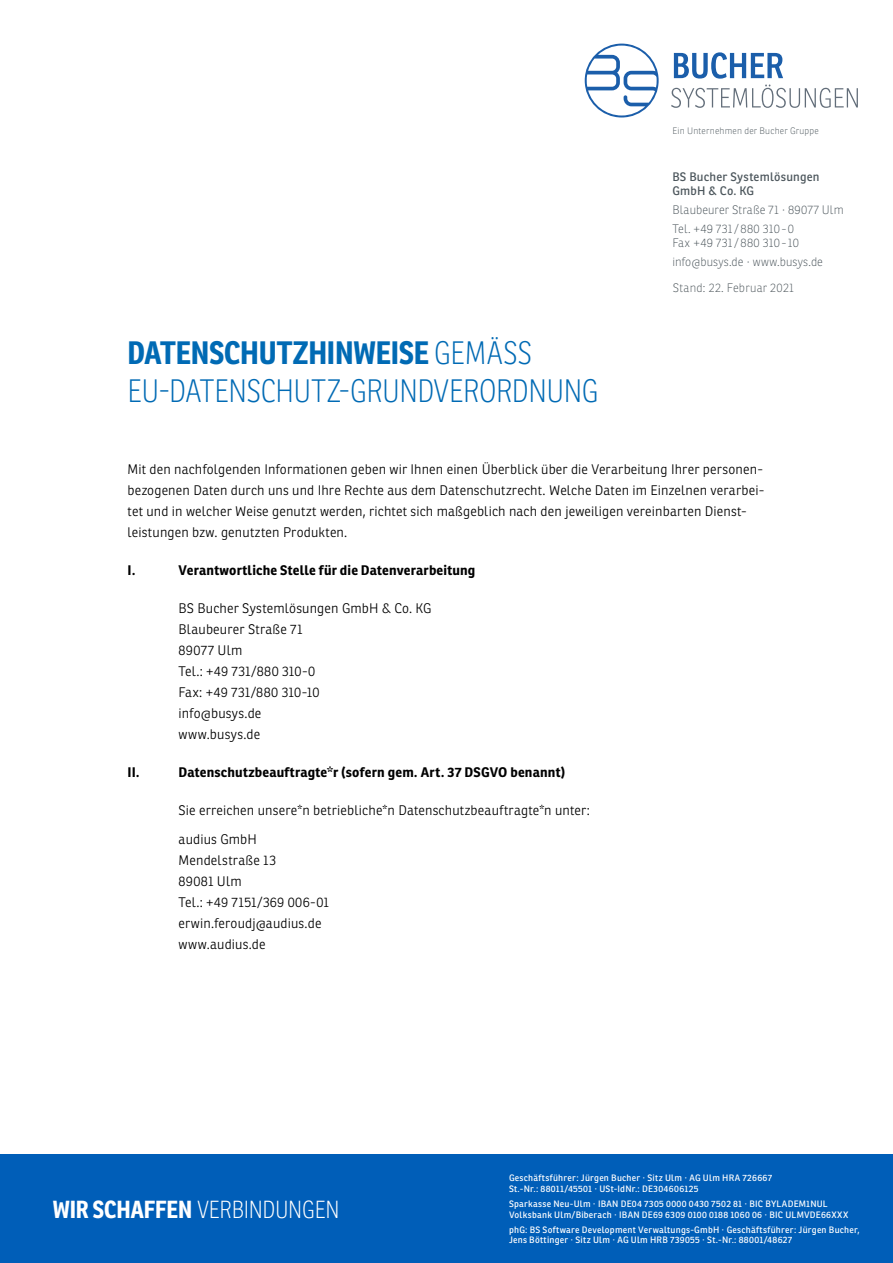
<style>
.page{position:relative;width:893px;height:1263px;background:#fff}
.page>*{position:absolute;margin:0;border:0;box-sizing:border-box;transform-origin:0 0}
.t1{font:100 31.5px/37.8px "Ronnia Cond";letter-spacing:-.01em;color:#006ab4}
.t2{font:100 24px "Ronnia Cond";letter-spacing:-.01em;color:#fff}
.t3{font:300 13.5px/21px "Ronnia";letter-spacing:.01em;color:#000}
.t4{font:700 13.5px "Ronnia";letter-spacing:.01em;color:#000}
.t5{font:100 12px/18.6px "Ronnia";letter-spacing:.01em;color:#4c565c}
.t6{font:12px/14.4px "Ronnia";letter-spacing:.015em;color:#4c565c}
.t7{font:100 12px "Ronnia";letter-spacing:.02em;color:#4f585d}
.t8{font:100 9.15px "Ronnia";letter-spacing:.02em;color:#4c565c}
.t9{font:9px/10.8px "Ronnia";letter-spacing:.03em;color:#fff}
.s1{font-weight:700}
</style>
<div class="page">
<div style="left:0;top:1155px;width:893px;height:108px;background:#005eb8"></div>
<svg style="left:674px;top:52px;width:109px;height:27px"></svg>
<svg style="left:671px;top:85px;width:187px;height:23px"></svg>
<svg style="left:585px;top:44px;width:74px;height:73px"></svg>
<p class="t8" style="left:672px;top:126px;width:148px">Ein Unternehmen der Bucher Gruppe</p>
<p class="t6" style="left:672px;top:170px;width:149px">BS Bucher Systemlösungen<br>GmbH &amp; Co. KG</p>
<p class="t5" style="left:672px;top:201px;width:173px">Blaubeurer Straße 71 · 89077 Ulm<br>Tel. +49 731 / 880 310 - 0</p>
<p class="t5" style="left:672px;top:234px;width:152px">Fax +49 731 / 880 310 - 10 info@busys.de · www.busys.de</p>
<h1 class="t1" style="left:128px;top:334px;width:472px"><span class="s1">DATENSCHUTZHINWEISE</span> GEMÄSS<br>EU-DATENSCHUTZ-GRUNDVERORDNUNG</h1>
<p class="t7" style="left:673px;top:281px;width:123px">Stand: 22. Februar 2021</p>
<p class="t3" style="left:128px;top:458px;width:638px">Mit den nachfolgenden Informationen geben wir Ihnen einen Überblick über die Verarbeitung Ihrer personen&shy;bezogenen Daten durch uns und Ihre Rechte aus dem Datenschutzrecht. Welche Daten im Einzelnen verarbei&shy;tet und in welcher Weise genutzt werden, richtet sich maßgeblich nach den jeweiligen vereinbarten Dienst&shy;leistungen bzw. genutzten Produkten.</p>
<p class="t4" style="left:128px;top:561px;width:10px">I.</p>
<p class="t4" style="left:179px;top:561px;width:298px">Verantwortliche Stelle für die Datenverarbeitung</p>
<p class="t3" style="left:179px;top:597px;width:254px">BS Bucher Systemlösungen GmbH &amp; Co. KG<br>Blaubeurer Straße 71<br>89077 Ulm<br>Tel.: +49 731/880 310-0<br>Fax: +49 731/880 310-10<br>info@busys.de<br>www.busys.de</p>
<p class="t4" style="left:128px;top:763px;width:14px">II.</p>
<p class="t4" style="left:179px;top:763px;width:388px">Datenschutzbeauftragte*r (sofern gem. Art. 37 DSGVO benannt)</p>
<p class="t3" style="left:179px;top:795px;width:413px;line-height:29.5px">Sie erreichen unsere*n betriebliche*n Datenschutzbeauftragte*n unter: audius GmbH</p>
<p class="t3" style="left:179px;top:850px;width:152px">Mendelstraße 13<br>89081 Ulm<br>Tel.: +49 7151/369 006-01 erwin.feroudj@audius.de www.audius.de</p>
<h2 class="t2" style="left:53px;top:1196px;width:288px"><span class="s1">WIR SCHAFFEN</span> VERBINDUNGEN</h2>
<p class="t9" style="left:509px;top:1172px;width:265px">Geschäftsführer: Jürgen Bucher · Sitz Ulm · AG Ulm HRA 726667<br>St.-Nr.: 88011/45501 · USt-IdNr.: DE304606125</p>
<p class="t9" style="left:509px;top:1198px;width:341px">Sparkasse Neu-Ulm · IBAN DE04 7305 0000 0430 7502 81 · BIC BYLADEM1NUL<br>Volksbank Ulm/Biberach · IBAN DE69 6309 0100 0188 1060 06 · BIC ULMVDE66XXX</p>
<p class="t9" style="left:509px;top:1224px;width:352px">phG: BS Software Development Verwaltungs-GmbH · Geschäftsführer: Jürgen Bucher,<br>Jens Böttinger · Sitz Ulm · AG Ulm HRB 739055 · St.-Nr.: 88001/48627</p>
</div>
